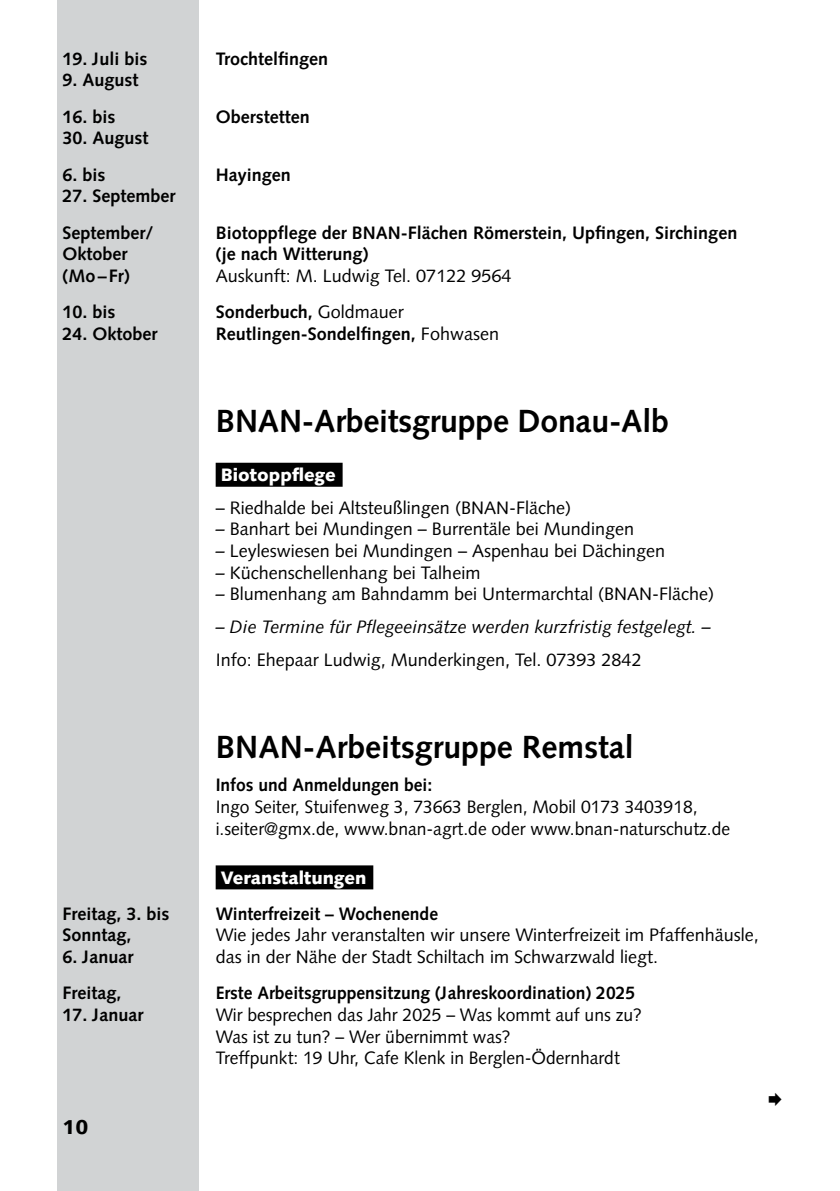
<style>
.page{position:relative;width:840px;height:1191px;background:#fff}
.page>*{position:absolute;margin:0;border:0;box-sizing:border-box;transform-origin:0 0}
.t1{font:700 32px "Syntax";letter-spacing:-.005em;color:#000}
.t2{font:900 20px "Syntax";color:#000}
.t3{font:18px/21.6px "Syntax";color:#000}
.t4{font:700 18px/21.6px "Syntax";color:#000}
.t5{font:italic 18px "Syntax";color:#000}
.t6{font:900 18px "Syntax";color:#fff}
.s1{font-weight:400}
.s2{font-style:italic}
</style>
<div class="page">
<div style="left:57px;top:0;width:141px;height:1191px;background:#d1d3d4"></div>
<div style="left:215px;top:463px;width:127px;height:24px;background:#000"></div>
<div style="left:215px;top:865px;width:158px;height:24px;background:#000"></div>
<p class="t4" style="left:62px;top:48px;width:87px">19. Juli bis</p>
<p class="t4" style="left:62px;top:69px;width:78px">9. August</p>
<p class="t4" style="left:215px;top:48px;width:114px">Trochtelfingen</p>
<p class="t4" style="left:62px;top:106px;width:55px">16. bis</p>
<p class="t4" style="left:62px;top:127px;width:88px">30. August</p>
<p class="t4" style="left:215px;top:106px;width:95px">Oberstetten</p>
<p class="t4" style="left:62px;top:164px;width:45px">6. bis</p>
<p class="t4" style="left:62px;top:185px;width:115px">27. September</p>
<p class="t4" style="left:215px;top:164px;width:77px">Hayingen</p>
<p class="t4" style="left:62px;top:222px;width:92px">September/<br>Oktober (Mo–Fr)</p>
<p class="t4" style="left:215px;top:222px;width:523px">Biotoppflege der BNAN-Flächen Römerstein, Upfingen, Sirchingen (je nach Witterung)</p>
<p class="t3" style="left:215px;top:265px;width:297px">Auskunft: M. Ludwig Tel. 07122 9564</p>
<p class="t4" style="left:62px;top:301px;width:55px">10. bis</p>
<p class="t4" style="left:62px;top:323px;width:97px">24. Oktober</p>
<p class="t4" style="left:215px;top:301px;width:285px">Sonderbuch, <span class="s1">Goldmauer<br></span>Reutlingen-Sondelfingen, <span class="s1">Fohwasen</span></p>
<h1 class="t1" style="left:215px;top:402px;width:454px">BNAN-Arbeitsgruppe Donau-Alb</h1>
<p class="t6" style="left:220px;top:464px;width:117px">Biotoppflege</p>
<p class="t3" style="left:215px;top:497px;width:357px">– Riedhalde bei Altsteußlingen (BNAN-Fläche)</p>
<p class="t3" style="left:215px;top:518px;width:419px"><span class="s2">–</span> Banhart bei Mundingen – Burrentäle bei Mundingen</p>
<p class="t3" style="left:215px;top:540px;width:451px"><span class="s2">–</span> Leyleswiesen bei Mundingen – Aspenhau bei Dächingen</p>
<p class="t3" style="left:215px;top:561px;width:266px"><span class="s2">–</span> Küchenschellenhang bei Talheim</p>
<p class="t3" style="left:215px;top:583px;width:499px"><span class="s2">–</span> Blumenhang am Bahndamm bei Untermarchtal (BNAN-Fläche)</p>
<p class="t5" style="left:215px;top:616px;width:496px">– Die Termine für Pflegeeinsätze werden kurzfristig festgelegt. –</p>
<p class="t3" style="left:215px;top:649px;width:427px">Info: Ehepaar Ludwig, Munderkingen, Tel. 07393 2842</p>
<h1 class="t1" style="left:215px;top:729px;width:419px">BNAN-Arbeitsgruppe Remstal</h1>
<p class="t4" style="left:215px;top:774px;width:218px">Infos und Anmeldungen bei:</p>
<p class="t3" style="left:215px;top:796px;width:515px">Ingo Seiter, Stuifenweg 3, 73663 Berglen, Mobil 0173 3403918, i.seiter@gmx.de, www.bnan-agrt.de oder www.bnan-naturschutz.de</p>
<p class="t6" style="left:220px;top:866px;width:147px">Veranstaltungen</p>
<p class="t4" style="left:62px;top:903px;width:109px">Freitag, 3. bis<br>Sonntag,</p>
<p class="t4" style="left:62px;top:946px;width:73px">6. Januar</p>
<p class="t4" style="left:215px;top:903px;width:224px">Winterfreizeit – Wochenende</p>
<p class="t3" style="left:215px;top:924px;width:544px">Wie jedes Jahr veranstalten wir unsere Winterfreizeit im Pfaffenhäusle, das in der Nähe der Stadt Schiltach im Schwarzwald liegt.</p>
<p class="t4" style="left:62px;top:982px;width:61px">Freitag,</p>
<p class="t4" style="left:62px;top:1004px;width:83px">17. Januar</p>
<p class="t4" style="left:215px;top:982px;width:421px">Erste Arbeitsgruppensitzung (Jahreskoordination) 2025</p>
<p class="t3" style="left:215px;top:1004px;width:427px">Wir besprechen das Jahr 2025 – Was kommt auf uns zu?<br>Was ist zu tun? – Wer übernimmt was?<br>Treffpunkt: 19 Uhr, Cafe Klenk in Berglen-Ödernhardt</p>
<p class="t2" style="left:62px;top:1114px;width:27px">10</p>
</div>
